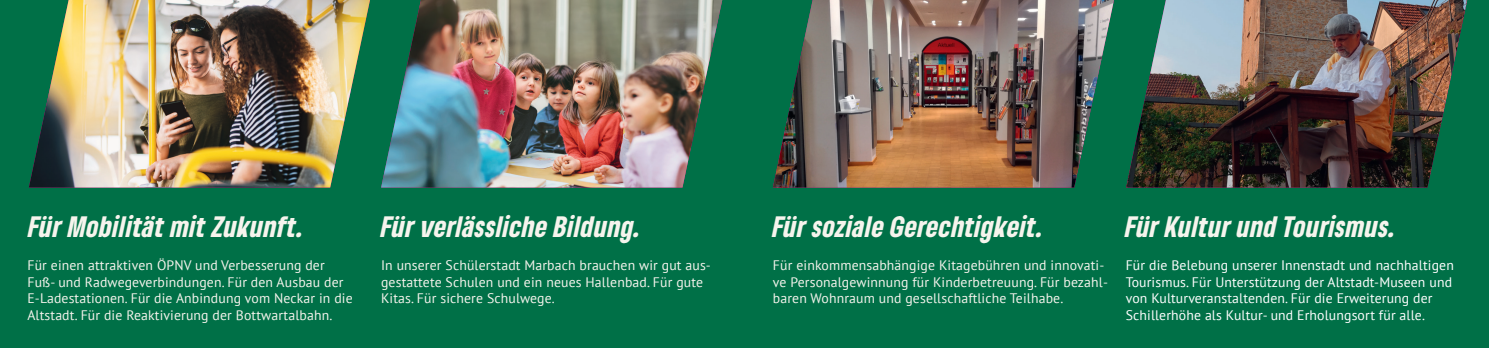
<style>
.page{position:relative;width:1489px;height:348px;background:#fff}
.page>*{position:absolute;margin:0;border:0;box-sizing:border-box;transform-origin:0 0}
.t1{font:italic 900 condensed 27.5px "Gruene Type";letter-spacing:.02em;color:#f6f4ed}
.t2{font:13.75px/16.5px "PT Sans";letter-spacing:.01em;color:#f6f4ed}
.t3{font:13.75px/16.5px "PT Sans";letter-spacing:.01em;color:#fff}
</style>
<div class="page">
<div style="left:0;top:0;width:1488px;height:347px;background:#007047"></div>
<img style="left:381px;top:0;width:341px;height:187px">
<img style="left:773px;top:0;width:340px;height:187px">
<img style="left:1126px;top:0;width:340px;height:187px">
<img style="left:29px;top:0;width:341px;height:187px">
<h1 class="t1" style="left:28px;top:208px;width:277px">Für Mobilität mit Zukunft.</h1>
<h1 class="t1" style="left:381px;top:208px;width:261px">Für verlässliche Bildung.</h1>
<p class="t2" style="left:27px;top:256px;width:327px">Für einen attraktiven ÖPNV und Verbesserung der Fuß- und Radwegeverbindungen. Für den Ausbau der E-Ladestationen. Für die Anbindung vom Neckar in die Altstadt. Für die Reaktivierung der Bottwartalbahn.</p>
<p class="t2" style="left:381px;top:256px;width:331px">In unserer Schülerstadt Marbach brauchen wir gut aus&shy;gestattete Schulen und ein neues Hallenbad. Für gute<br>Kitas. Für sichere Schulwege.</p>
<h1 class="t1" style="left:772px;top:208px;width:272px">Für soziale Gerechtigkeit.</h1>
<h1 class="t1" style="left:1125px;top:208px;width:272px">Für Kultur und Tourismus.</h1>
<p class="t2" style="left:773px;top:256px;width:336px">Für einkommensabhängige Kitagebühren und innovati&shy;ve Personalgewinnung für Kinderbetreuung. Für bezahl&shy;baren Wohnraum und gesellschaftliche Teilhabe.</p>
<p class="t3" style="left:1125px;top:256px;width:329px">Für die Belebung unserer Innenstadt und nachhaltigen Tourismus. Für Unterstützung der Altstadt-Museen und von Kulturveranstaltenden. Für die Erweiterung der Schillerhöhe als Kultur- und Erholungsort für alle.</p>
</div>
